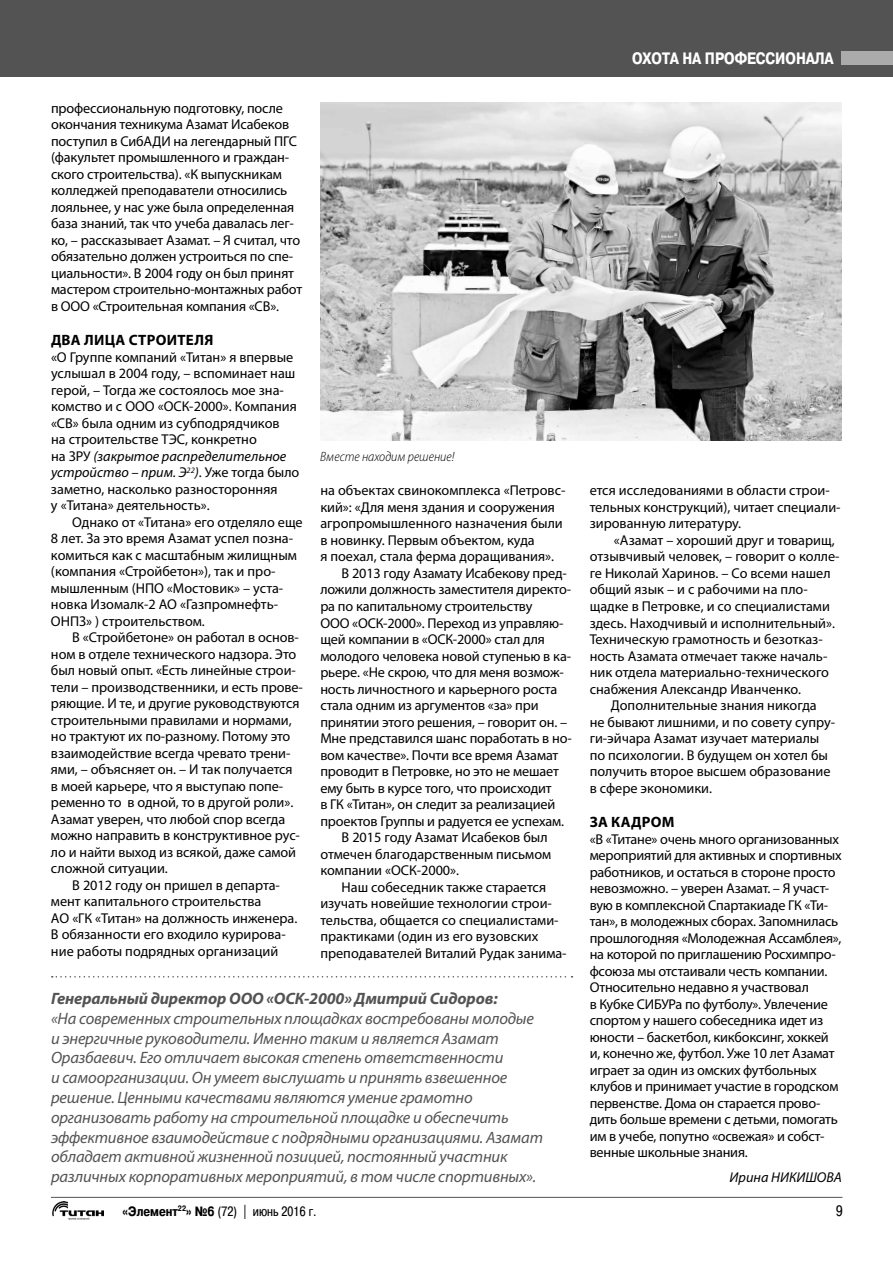
<style>
.page{position:relative;width:893px;height:1263px;background:#fff}
.page>*{position:absolute;margin:0;border:0;box-sizing:border-box;transform-origin:0 0}
.t1{font:italic 16.5px/19.8px "Myriad Pro";letter-spacing:-.01em;color:#535353}
.t2{font:italic 700 16.5px "Myriad Pro";letter-spacing:-.01em;color:#535353}
.t3{font:700 16.5px "Pragmatica Condensed Cyr";color:#fff}
.t4{font:700 15px "Myriad Pro";letter-spacing:.03em;color:#000}
.t5{font:15px "Pragmatica Condensed Cyr";color:#000}
.t6{font:14.25px/16.5px "Myriad Pro";letter-spacing:-.005em;color:#000}
.t7{font:italic 14.25px "Myriad Pro";color:#000}
.t8{font:13.5px "Pragmatica Condensed Cyr";color:#000}
.t9{font:italic 300 semi-condensed 13.5px "Myriad Pro";color:#000}
.s1{font-style:italic}
.s2{font-weight:700}
</style>
<div class="page">
<div style="left:0;top:0;width:893px;height:77px;background:#535353"></div>
<div style="left:842px;top:51px;width:51px;height:13px;background:#ababab"></div>
<hr style="left:51px;top:1197px;width:791px;height:1px;background:#535353">
<img style="left:52px;top:1201px;width:51px;height:18px">
<svg style="left:52px;top:976px;width:520px;height:1px"></svg>
<img style="left:320px;top:102px;width:522px;height:338px">
<p class="t6" style="left:51px;top:100px;width:253px">профессиональную подготовку, после окончания техникума Азамат Исабеков поступил в СибАДИ на легендарный ПГС (факультет промышленного и граждан&shy;ского строительства). «К выпускникам колледжей преподаватели относились лояльнее, у нас уже была определенная база знаний, так что учеба давалась лег&shy;ко, – рассказывает Азамат. – Я считал, что обязательно должен устроиться по спе&shy;циальности». В 2004 году он был принят мастером строительно-монтажных работ в ООО «Строительная компания «СВ».</p>
<p class="t4" style="left:51px;top:330px;width:164px">Два лица строителя</p>
<p class="t6" style="left:51px;top:348px;width:250px">«О Группе компаний «Титан» я впервые услышал в 2004 году, – вспоминает наш герой, – Тогда же состоялось мое зна&shy;комство и с ООО «ОСК-2000». Компания «СВ» была одним из субподрядчиков<br>на строительстве ТЭС, конкретно<br>на ЗРУ <span class="s1">(закрытое распределительное устройство – прим. Э</span><sup>22</sup><span class="s1">)</span>. Уже тогда было заметно, насколько разносторонняя<br>у «Титана» деятельность».</p>
<p class="t6" style="left:51px;top:513px;width:253px;text-indent:21px">Однако от «Титана» его отделяло еще 8 лет. За это время Азамат успел позна&shy;комиться как с масштабным жилищным (компания «Стройбетон»), так и про&shy;мышленным (НПО «Мостовик» – уста&shy;новка Изомалк-2 АО «Газпромнефть-ОНПЗ» ) строительством.</p>
<p class="t6" style="left:72px;top:629px;width:228px">В «Стройбетоне» он работал в основ-</p>
<p class="t6" style="left:51px;top:645px;width:247px">ном в отделе технического надзора. Это</p>
<p class="t6" style="left:51px;top:662px;width:246px">был новый опыт. «Есть линейные строи-</p>
<p class="t6" style="left:51px;top:679px;width:253px">тели – производственники, и есть прове-</p>
<p class="t6" style="left:51px;top:695px;width:250px">ряющие. И те, и другие руководствуются</p>
<p class="t6" style="left:51px;top:712px;width:242px">строительными правилами и нормами,</p>
<p class="t6" style="left:51px;top:728px;width:241px">но трактуют их по-разному. Потому это</p>
<p class="t6" style="left:51px;top:745px;width:241px">взаимодействие всегда чревато трени-</p>
<p class="t6" style="left:51px;top:761px;width:243px">ями, – объясняет он. – И так получается</p>
<p class="t6" style="left:51px;top:778px;width:234px">в моей карьере, что я выступаю попе-</p>
<p class="t6" style="left:51px;top:794px;width:244px">ременно то в одной, то в другой роли».</p>
<p class="t6" style="left:51px;top:811px;width:236px">Азамат уверен, что любой спор всегда</p>
<p class="t6" style="left:51px;top:827px;width:251px">можно направить в конструктивное рус-</p>
<p class="t6" style="left:51px;top:844px;width:247px">ло и найти выход из всякой, даже самой</p>
<p class="t6" style="left:51px;top:860px;width:118px">сложной ситуации.</p>
<p class="t6" style="left:72px;top:877px;width:209px">В 2012 году он пришел в департа-</p>
<p class="t6" style="left:51px;top:893px;width:212px">мент капитального строительства</p>
<p class="t6" style="left:51px;top:910px;width:248px">АО «ГК «Титан» на должность инженера.</p>
<p class="t6" style="left:51px;top:926px;width:236px">В обязанности его входило курирова-</p>
<p class="t6" style="left:51px;top:943px;width:229px">ние работы подрядных организаций</p>
<p class="t9" style="left:320px;top:449px;width:136px">Вместе находим решение!</p>
<p class="t6" style="left:320px;top:482px;width:247px">на объектах свинокомплекса «Петровс-</p>
<p class="t6" style="left:320px;top:499px;width:236px">кий»: «Для меня здания и сооружения</p>
<p class="t6" style="left:320px;top:515px;width:244px">агропромышленного назначения были</p>
<p class="t6" style="left:320px;top:532px;width:216px">в новинку. Первым объектом, куда</p>
<p class="t6" style="left:320px;top:548px;width:235px">я поехал, стала ферма доращивания».</p>
<p class="t6" style="left:342px;top:565px;width:227px">В 2013 году Азамату Исабекову пред-</p>
<p class="t6" style="left:320px;top:581px;width:252px">ложили должность заместителя директо-</p>
<p class="t6" style="left:320px;top:598px;width:214px">ра по капитальному строительству</p>
<p class="t6" style="left:320px;top:614px;width:245px">ООО «ОСК-2000». Переход из управляю-</p>
<p class="t6" style="left:320px;top:631px;width:226px">щей компании в «ОСК-2000» стал для</p>
<p class="t6" style="left:320px;top:647px;width:252px">молодого человека новой ступенью в ка-</p>
<p class="t6" style="left:320px;top:664px;width:245px">рьере. «Не скрою, что для меня возмож-</p>
<p class="t6" style="left:320px;top:680px;width:238px">ность личностного и карьерного роста</p>
<p class="t6" style="left:320px;top:697px;width:220px">стала одним из аргументов «за» при</p>
<p class="t6" style="left:320px;top:713px;width:248px">принятии этого решения, – говорит он. –</p>
<p class="t6" style="left:320px;top:730px;width:253px">Мне представился шанс поработать в но-</p>
<p class="t6" style="left:320px;top:746px;width:240px">вом качестве». Почти все время Азамат</p>
<p class="t6" style="left:320px;top:763px;width:240px">проводит в Петровке, но это не мешает</p>
<p class="t6" style="left:320px;top:779px;width:233px">ему быть в курсе того, что происходит</p>
<p class="t6" style="left:320px;top:796px;width:237px">в ГК «Титан», он следит за реализацией</p>
<p class="t6" style="left:320px;top:812px;width:245px">проектов Группы и радуется ее успехам.</p>
<p class="t6" style="left:342px;top:829px;width:208px">В 2015 году Азамат Исабеков был</p>
<p class="t6" style="left:320px;top:845px;width:232px">отмечен благодарственным письмом</p>
<p class="t6" style="left:320px;top:862px;width:140px">компании «ОСК-2000».</p>
<p class="t6" style="left:342px;top:878px;width:206px">Наш собеседник также старается</p>
<p class="t6" style="left:320px;top:895px;width:233px">изучать новейшие технологии строи-</p>
<p class="t6" style="left:320px;top:911px;width:239px">тельства, общается со специалистами-</p>
<p class="t6" style="left:320px;top:928px;width:220px">практиками (один из его вузовских</p>
<p class="t6" style="left:320px;top:944px;width:248px">преподавателей Виталий Рудак занима-</p>
<p class="t2" style="left:51px;top:988px;width:448px">Генеральный директор ООО «ОСК-2000» Дмитрий Сидоров:</p>
<p class="t1" style="left:51px;top:1008px;width:493px">«На современных строительных площадках востребованы молодые и энергичные руководители. Именно таким и является Азамат Оразбаевич. Его отличает высокая степень ответственности<br>и самоорганизации. Он умеет выслушать и принять взвешенное решение. Ценными качествами являются умение грамотно организовать работу на строительной площадке и обеспечить эффективное взаимодействие с подрядными организациями. Азамат обладает активной жизненной позицией, постоянный участник различных корпоративных мероприятий, в том числе спортивных».</p>
<p class="t3" style="left:632px;top:49px;width:30px">охота</p>
<p class="t3" style="left:682px;top:49px;width:104px">на профессионала</p>
<p class="t6" style="left:590px;top:482px;width:252px">ется исследованиями в области строи&shy;тельных конструкций), читает специали&shy;зированную литературу.</p>
<p class="t6" style="left:614px;top:532px;width:222px">«Азамат – хороший друг и товарищ,</p>
<p class="t6" style="left:590px;top:548px;width:252px">отзывчивый человек, – говорит о колле-</p>
<p class="t6" style="left:590px;top:565px;width:243px">ге Николай Харинов. – Со всеми нашел</p>
<p class="t6" style="left:590px;top:581px;width:220px">общий язык – и с рабочими на пло-</p>
<p class="t6" style="left:590px;top:598px;width:242px">щадке в Петровке, и со специалистами</p>
<p class="t6" style="left:590px;top:614px;width:247px">здесь. Находчивый и исполнительный».</p>
<p class="t6" style="left:590px;top:631px;width:235px">Техническую грамотность и безотказ-</p>
<p class="t6" style="left:590px;top:647px;width:239px">ность Азамата отмечает также началь-</p>
<p class="t6" style="left:590px;top:664px;width:241px">ник отдела материально-технического</p>
<p class="t6" style="left:590px;top:680px;width:213px">снабжения Александр Иванченко.</p>
<p class="t6" style="left:611px;top:697px;width:207px">Дополнительные знания никогда</p>
<p class="t6" style="left:590px;top:713px;width:247px">не бывают лишними, и по совету супру-</p>
<p class="t6" style="left:590px;top:730px;width:231px">ги-эйчара Азамат изучает материалы</p>
<p class="t6" style="left:590px;top:746px;width:240px">по психологии. В будущем он хотел бы</p>
<p class="t6" style="left:590px;top:763px;width:242px">получить второе высшем образование</p>
<p class="t6" style="left:590px;top:779px;width:124px">в сфере экономики.</p>
<p class="t4" style="left:590px;top:812px;width:86px">За кадром</p>
<p class="t6" style="left:590px;top:830px;width:253px">«В «Титане» очень много организованных мероприятий для активных и спортивных работников, и остаться в стороне просто невозможно. – уверен Азамат. – Я участ&shy;вую в комплексной Спартакиаде ГК «Ти&shy;тан», в молодежных сборах. Запомнилась прошлогодняя «Молодежная Ассамблея», на которой по приглашению Росхимпро&shy;фсоюза мы отстаивали честь компании.<br>Относительно недавно я участвовал<br>в Кубке СИБУРа по футболу». Увлечение спортом у нашего собеседника идет из юности – баскетбол, кикбоксинг, хоккей и, конечно же, футбол. Уже 10 лет Азамат играет за один из омских футбольных клубов и принимает участие в городском первенстве. Дома он старается прово&shy;дить больше времени с детьми, помогать им в учебе, попутно «освежая» и собст&shy;венные школьные знания.</p>
<p class="t7" style="left:729px;top:1168px;width:114px">Ирина НИКИШОВА</p>
<p class="t8" style="left:123px;top:1203px;width:195px"><span class="s2">«Элемент</span><sup>22</sup><span class="s2">» №6</span> (72) | июнь 2016 г.</p>
<p class="t5" style="left:836px;top:1203px;width:8px">9</p>
</div>
